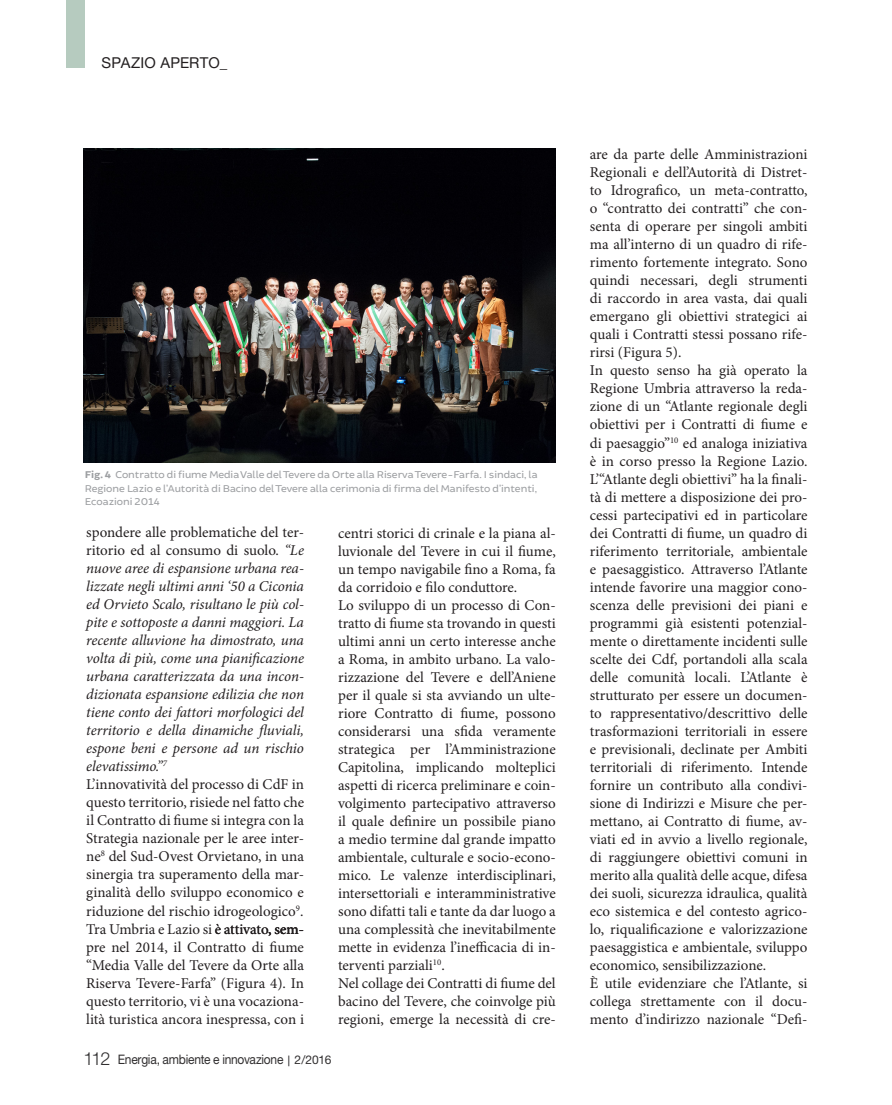
<style>
.page{position:relative;width:892px;height:1105px;background:#fff}
.page>*{position:absolute;margin:0;border:0;box-sizing:border-box;transform-origin:0 0}
.t1{font:15px/18px "Minion Pro";color:#231f20;text-align:justify}
.t2{font:italic 15px/18px "Minion Pro";letter-spacing:-.005em;color:#231f20;text-align:justify}
.Title___Sidebar_1{font:15px "Helvetica Neue LT Std";letter-spacing:.01em;color:#231f20}
.t3{font:13.05px "Helvetica Neue LT Std";letter-spacing:-.02em;color:#312f30;scale:.92 1}
.t4{font:10.5px/13.5px "Brocha";color:#9d9fa2;text-align:justify}
.s1{font-weight:700}
.s2{font-style:normal}
.s3{font-family:"Helvetica Neue";font-weight:300;font-size:18px}
.s4{font-family:"Calibri";font-size:12px}
.s5{font-size:12px}
</style>
<div class="page">
<img style="left:84px;top:148px;width:471px;height:314px">
<div style="left:66px;top:0;width:18px;height:67px;background:#b6cbbf"></div>
<p class="Title___Sidebar_1" style="left:102px;top:53px;width:127px">SPAZIO APERTO_</p>
<p class="t4" style="left:85px;top:468px;width:454px"><span class="s1">Fig. 4</span> Contratto di fiume Media Valle del Tevere da Orte alla Riserva Tevere-Farfa. I sindaci, la Regione Lazio e l’Autorità di Bacino del Tevere alla cerimonia di firma del Manifesto d’intenti, Ecoazioni 2014</p>
<p class="t2" style="left:86px;top:523px;width:219px"><span class="s2">spondere alle problematiche del ter&shy;ritorio ed al consumo di suolo.</span> “Le nuove aree di espansione urbana rea&shy;lizzate negli ultimi anni ‘50 a Ciconia ed Orvieto Scalo, risultano le più col&shy;pite e sottoposte a danni maggiori. La recente alluvione ha dimostrato, una volta di più, come una pianificazione urbana caratterizzata da una incon&shy;dizionata espansione edilizia che non tiene conto dei fattori morfologici del territorio e della dinamiche fluviali, espone beni e persone ad un rischio elevatissimo.”<sup>7</sup></p>
<p class="t1" style="left:86px;top:775px;width:219px">L’innovatività del processo di CdF in questo territorio, risiede nel fatto che il Contratto di fiume si integra con la Strategia nazionale per le aree inter&shy;ne<sup>8</sup> del Sud-Ovest Orvietano, in una sinergia tra superamento della mar&shy;ginalità dello sviluppo economico e riduzione del rischio idrogeologico<sup>9</sup>.</p>
<p class="t1" style="left:86px;top:919px;width:219px">Tra Umbria e Lazio si è attivato, sem&shy;pre nel 2014, il Contratto di fiume “Media Valle del Tevere da Orte alla Riserva Tevere-Farfa” (Figura 4). In questo territorio, vi è una vocaziona&shy;lità turistica ancora inespressa, con i</p>
<p class="t1" style="left:338px;top:523px;width:219px">centri storici di crinale e la piana al&shy;luvionale del Tevere in cui il fiume, un tempo navigabile fino a Roma, fa da corridoio e filo conduttore.</p>
<p class="t1" style="left:338px;top:595px;width:219px">Lo sviluppo di un processo di Con&shy;tratto di fiume sta trovando in questi ultimi anni un certo interesse anche a Roma, in ambito urbano. La valo&shy;rizzazione del Tevere e dell’Aniene per il quale si sta avviando un ulte&shy;riore Contratto di fiume, possono considerarsi una sfida veramente strategica per l’Amministrazione Capitolina, implicando molteplici aspetti di ricerca preliminare e coin&shy;volgimento partecipativo attraverso il quale definire un possibile piano a medio termine dal grande impatto ambientale, culturale e socio-econo&shy;mico. Le valenze interdisciplinari, intersettoriali e interamministrative sono difatti tali e tante da dar luogo a una complessità che inevitabilmente mette in evidenza l’inefficacia di in&shy;terventi parziali<sup>10</sup>.</p>
<p class="t1" style="left:338px;top:973px;width:219px">Nel collage dei Contratti di fiume del bacino del Tevere, che coinvolge più regioni, emerge la necessità di cre-</p>
<p class="t3" style="left:83px;top:1051px;width:271px"><span class="s3">112</span> Energia, ambiente e innovazione <span class="s4">|</span> <span class="s5">2/2016</span></p>
<p class="t1" style="left:590px;top:145px;width:219px">are da parte delle Amministrazioni Regionali e dell’Autorità di Distret&shy;to Idrografico, un meta-contratto, o “contratto dei contratti” che con&shy;senta di operare per singoli ambiti ma all’interno di un quadro di rife&shy;rimento fortemente integrato. Sono quindi necessari, degli strumenti di raccordo in area vasta, dai quali emergano gli obiettivi strategici ai quali i Contratti stessi possano rife&shy;rirsi (Figura 5).</p>
<p class="t1" style="left:590px;top:361px;width:219px">In questo senso ha già operato la Regione Umbria attraverso la reda&shy;zione di un “Atlante regionale degli obiettivi per i Contratti di fiume e di paesaggio”<sup>10</sup> ed analoga iniziativa è in corso presso la Regione Lazio.<br>L’“Atlante degli obiettivi” ha la finali&shy;tà di mettere a disposizione dei pro&shy;cessi partecipativi ed in particolare dei Contratti di fiume, un quadro di riferimento territoriale, ambientale e paesaggistico. Attraverso l’Atlante intende favorire una maggior cono&shy;scenza delle previsioni dei piani e programmi già esistenti potenzial&shy;mente o direttamente incidenti sulle scelte dei Cdf, portandoli alla scala delle comunità locali. L’Atlante è strutturato per essere un documen&shy;to rappresentativo/descrittivo delle trasformazioni territoriali in essere e previsionali, declinate per Ambiti territoriali di riferimento. Intende fornire un contributo alla condivi&shy;sione di Indirizzi e Misure che per&shy;mettano, ai Contratto di fiume, av&shy;viati ed in avvio a livello regionale, di raggiungere obiettivi comuni in merito alla qualità delle acque, difesa dei suoli, sicurezza idraulica, qualità eco sistemica e del contesto agrico&shy;lo, riqualificazione e valorizzazione paesaggistica e ambientale, sviluppo economico, sensibilizzazione.</p>
<p class="t1" style="left:590px;top:973px;width:219px">È utile evidenziare che l’Atlante, si collega strettamente con il docu&shy;mento d’indirizzo nazionale “Defi-</p>
</div>
